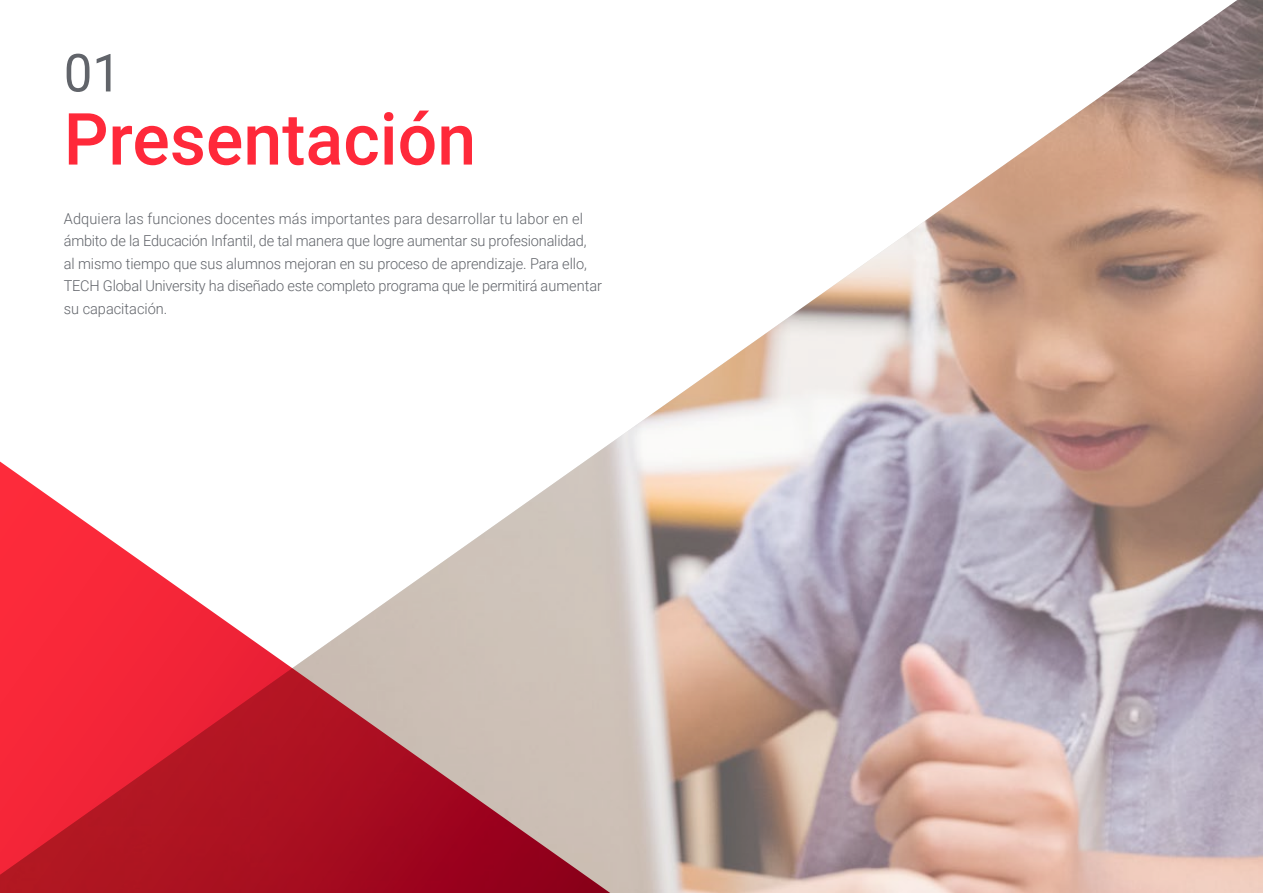
<style>
.page{position:relative;width:1263px;height:893px;background:#fff}
.page>*{position:absolute;margin:0;border:0;box-sizing:border-box;transform-origin:0 0}
.t1{font:500 72px "Roboto";color:#ff293a}
.t2{font:52.5px "Roboto";color:#61646a}
.t3{font:300 15px/22.5px "Roboto";letter-spacing:-.005em;color:#61646a}
</style>
<div class="page">
<img style="left:607px;top:0;width:656px;height:893px">
<svg style="left:0;top:446px;width:640px;height:447px"></svg>
<h2 class="t2" style="left:64px;top:36px;width:59px">01</h2>
<h1 class="t1" style="left:64px;top:89px;width:414px">Presentación</h1>
<p class="t3" style="left:64px;top:207px;width:540px">Adquiera las funciones docentes más importantes para desarrollar tu labor en el ámbito de la Educación Infantil, de tal manera que logre aumentar su profesionalidad,<br>al mismo tiempo que sus alumnos mejoran en su proceso de aprendizaje. Para ello, TECH Global University ha diseñado este completo programa que le permitirá aumentar su capacitación.</p>
</div>
